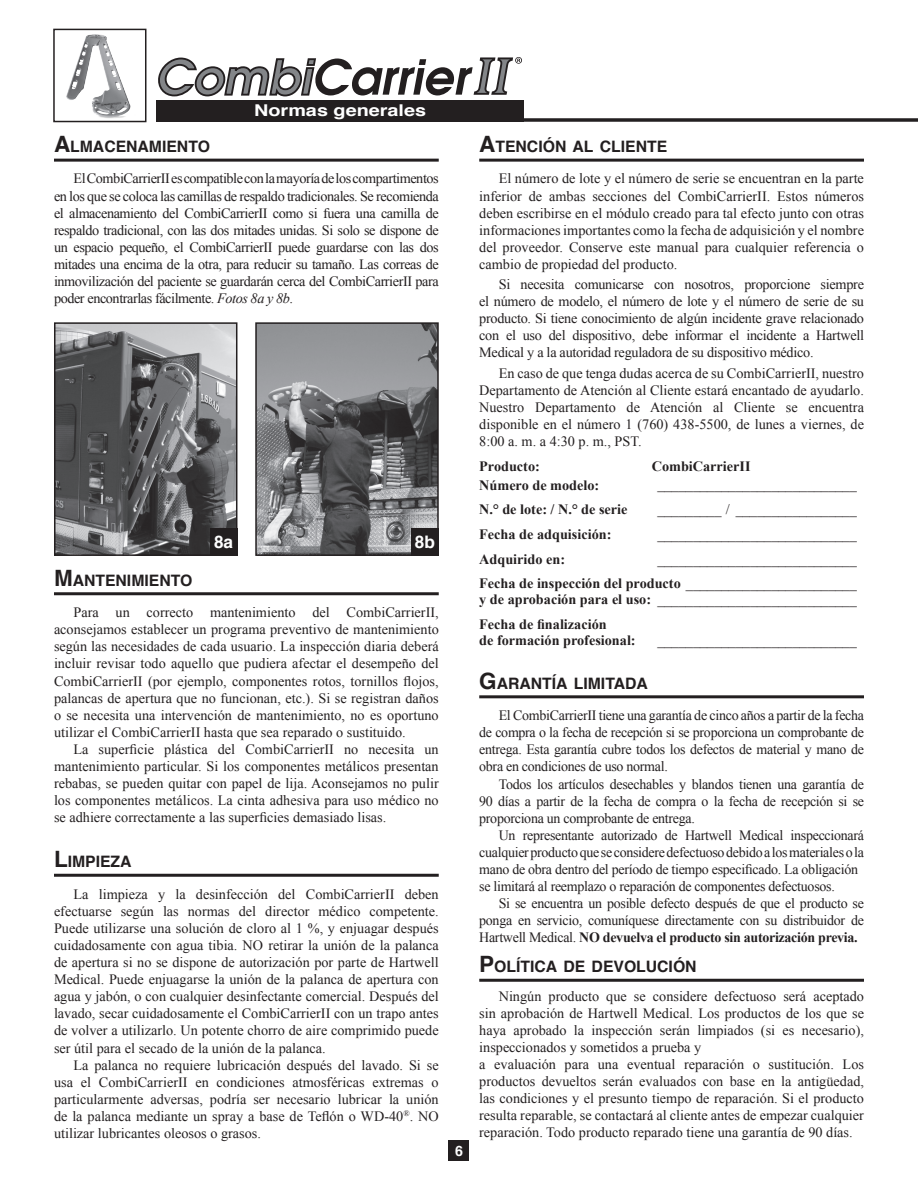
<style>
.page{position:relative;width:918px;height:1188px;background:#fff}
.page>*{position:absolute;margin:0;border:0;box-sizing:border-box;transform-origin:0 0}
.t1{font:700 17.25px "Helvetica";color:#fff}
.t2{font:700 16.2px "Helvetica";color:#fff;scale:1.22 1}
.t3{font:700 15.75px "Helvetica";color:#231f20}
.t4{font:14.25px/17.1px "Times New Roman";letter-spacing:-.02em;color:#231f20;text-align:justify}
.t5{font:700 14.25px "Times New Roman";color:#231f20}
.t6{font:700 14.25px "Helvetica";color:#fff}
.s1{font-size:22.5px}
.s2{font-style:italic}
.s3{font-weight:400}
.s4{font-weight:700}
</style>
<div class="page">
<div style="left:449px;top:1141px;width:20px;height:20px;background:#231f20"></div>
<img style="left:66px;top:34px;width:65px;height:84px">
<div style="left:53px;top:29px;width:93px;height:93px;border:2px solid #231f20"></div>
<svg style="left:158px;top:57px;width:364px;height:40px"></svg>
<svg style="left:156px;top:118px;width:762px;height:4px;fill:#231f20"></svg>
<hr style="left:54px;top:159px;width:385px;height:3px;background:#231f20">
<hr style="left:479px;top:695px;width:385px;height:3px;background:#231f20">
<hr style="left:479px;top:979px;width:385px;height:3px;background:#231f20">
<hr style="left:479px;top:159px;width:385px;height:3px;background:#231f20">
<hr style="left:54px;top:592px;width:385px;height:3px;background:#231f20">
<hr style="left:54px;top:874px;width:385px;height:3px;background:#231f20">
<img style="left:258px;top:325px;width:178px;height:228px">
<div style="left:255px;top:322px;width:184px;height:234px;border:2px solid #231f20"></div>
<div style="left:411px;top:528px;width:28px;height:28px;background:#231f20"></div>
<img style="left:57px;top:325px;width:177px;height:228px">
<div style="left:54px;top:322px;width:183px;height:234px;border:2px solid #231f20"></div>
<div style="left:210px;top:528px;width:27px;height:28px;background:#231f20"></div>
<div style="left:157px;top:100px;width:367px;height:22px;background:#231f20"></div>
<p class="t3" style="left:54px;top:134px;width:157px"><span class="s1">A</span>LMACENAMIENTO</p>
<p class="t2" style="left:254px;top:98px;width:142px">Normas generales</p>
<p class="t4" style="left:54px;top:170px;width:386px;text-indent:19px">El CombiCarrierII es compatible con la mayoría de los compartimentos en los que se coloca las camillas de respaldo tradicionales. Se recomienda el almacenamiento del CombiCarrierII como si fuera una camilla de respaldo tradicional, con las dos mitades unidas. Si solo se dispone de un espacio pequeño, el CombiCarrierII puede guardarse con las dos mitades una encima de la otra, para reducir su tamaño. Las correas de inmovilización del paciente se guardarán cerca del CombiCarrierII para poder encontrarlas fácilmente. <span class="s2">Fotos 8a y 8b</span>.</p>
<p class="t3" style="left:54px;top:567px;width:140px"><span class="s1">M</span>ANTENIMIENTO</p>
<p class="t1" style="left:214px;top:528px;width:21px">8a</p>
<p class="t1" style="left:415px;top:528px;width:22px">8b</p>
<p class="t4" style="left:54px;top:604px;width:386px;text-indent:19px">Para un correcto mantenimiento del CombiCarrierII, aconsejamos establecer un programa preventivo de mantenimiento según las necesidades de cada usuario. La inspección diaria deberá incluir revisar todo aquello que pudiera afectar el desempeño del CombiCarrierII (por ejemplo, componentes rotos, tornillos flojos, palancas de apertura que no funcionan, etc.). Si se registran daños o se necesita una intervención de mantenimiento, no es oportuno utilizar el CombiCarrierII hasta que sea reparado o sustituido.</p>
<p class="t4" style="left:54px;top:740px;width:386px;text-indent:19px">La superficie plástica del CombiCarrierII no necesita un mantenimiento particular. Si los componentes metálicos presentan rebabas, se pueden quitar con papel de lija. Aconsejamos no pulir los componentes metálicos. La cinta adhesiva para uso médico no se adhiere correctamente a las superficies demasiado lisas.</p>
<p class="t3" style="left:54px;top:849px;width:79px"><span class="s1">L</span>IMPIEZA</p>
<p class="t4" style="left:54px;top:885px;width:386px;text-indent:19px">La limpieza y la desinfección del CombiCarrierII deben efectuarse según las normas del director médico competente.<br>Puede utilizarse una solución de cloro al 1 %, y enjuagar después cuidadosamente con agua tibia. NO retirar la unión de la palanca de apertura si no se dispone de autorización por parte de Hartwell Medical. Puede enjuagarse la unión de la palanca de apertura con agua y jabón, o con cualquier desinfectante comercial. Después del lavado, secar cuidadosamente el CombiCarrierII con un trapo antes de volver a utilizarlo. Un potente chorro de aire comprimido puede ser útil para el secado de la unión de la palanca.</p>
<p class="t4" style="left:54px;top:1056px;width:386px;text-indent:19px">La palanca no requiere lubricación después del lavado. Si se usa el CombiCarrierII en condiciones atmosféricas extremas o particularmente adversas, podría ser necesario lubricar la unión de la palanca mediante un spray a base de Teflón o WD-40<sup>®</sup>. NO utilizar lubricantes oleosos o grasos.</p>
<p class="t6" style="left:455px;top:1140px;width:9px">6</p>
<p class="t3" style="left:479px;top:134px;width:189px"><span class="s1">A</span>TENCIÓN AL CLIENTE</p>
<p class="t4" style="left:479px;top:170px;width:386px;text-indent:19px">El número de lote y el número de serie se encuentran en la parte inferior de ambas secciones del CombiCarrierII. Estos números deben escribirse en el módulo creado para tal efecto junto con otras informaciones importantes como la fecha de adquisición y el nombre del proveedor. Conserve este manual para cualquier referencia o cambio de propiedad del producto.</p>
<p class="t4" style="left:479px;top:276px;width:386px;text-indent:19px">Si necesita comunicarse con nosotros, proporcione siempre el número de modelo, el número de lote y el número de serie de su producto. Si tiene conocimiento de algún incidente grave relacionado con el uso del dispositivo, debe informar el incidente a Hartwell Medical y a la autoridad reguladora de su dispositivo médico.</p>
<p class="t4" style="left:479px;top:364px;width:386px;text-indent:19px">En caso de que tenga dudas acerca de su CombiCarrierII, nuestro Departamento de Atención al Cliente estará encantado de ayudarlo.<br>Nuestro Departamento de Atención al Cliente se encuentra disponible en el número 1 (760) 438-5500, de lunes a viernes, de 8:00 a. m. a 4:30 p. m., PST.</p>
<p class="t5" style="left:479px;top:456px;width:62px">Producto:</p>
<p class="t5" style="left:652px;top:456px;width:100px">CombiCarrierII</p>
<p class="t5" style="left:479px;top:475px;width:122px">Número de modelo:</p>
<p class="t4" style="left:657px;top:476px;width:201px">____________________________</p>
<p class="t5" style="left:479px;top:500px;width:150px">N.° de lote: / N.° de serie</p>
<p class="t4" style="left:657px;top:501px;width:201px">_________ / _________________</p>
<p class="t5" style="left:479px;top:524px;width:134px">Fecha de adquisición:</p>
<p class="t4" style="left:657px;top:525px;width:201px">____________________________</p>
<p class="t5" style="left:479px;top:549px;width:87px">Adquirido en:</p>
<p class="t4" style="left:657px;top:550px;width:201px">____________________________</p>
<p class="t5" style="left:479px;top:574px;width:379px">Fecha de inspección del producto <span class="s3">________________________</span></p>
<p class="t4" style="left:479px;top:591px;width:379px"><span class="s4">y de aprobación para el uso:</span> ____________________________</p>
<p class="t5" style="left:479px;top:614px;width:129px">Fecha de finalización</p>
<p class="t5" style="left:479px;top:630px;width:158px">de formación profesional:</p>
<p class="t4" style="left:657px;top:631px;width:201px">____________________________</p>
<p class="t3" style="left:479px;top:670px;width:170px"><span class="s1">G</span>ARANTÍA LIMITADA</p>
<p class="t4" style="left:479px;top:707px;width:386px;text-indent:19px">El CombiCarrierII tiene una garantía de cinco años a partir de la fecha de compra o la fecha de recepción si se proporciona un comprobante de entrega. Esta garantía cubre todos los defectos de material y mano de obra en condiciones de uso normal.</p>
<p class="t4" style="left:479px;top:775px;width:386px;text-indent:19px">Todos los artículos desechables y blandos tienen una garantía de 90 días a partir de la fecha de compra o la fecha de recepción si se proporciona un comprobante de entrega.</p>
<p class="t4" style="left:479px;top:826px;width:386px;text-align:left;text-indent:19px">Un representante autorizado de Hartwell Medical inspeccionará cualquier producto que se considere defectuoso debido a los materiales o la mano de obra dentro del período de tiempo especificado. La obligación se limitará al reemplazo o reparación de componentes defectuosos.</p>
<p class="t4" style="left:479px;top:895px;width:386px;text-indent:20px">Si se encuentra un posible defecto después de que el producto se ponga en servicio, comuníquese directamente con su distribuidor de Hartwell Medical. <span class="s4">NO devuelva el producto sin autorización previa.</span></p>
<p class="t3" style="left:479px;top:954px;width:219px"><span class="s1">P</span>OLÍTICA DE DEVOLUCIÓN</p>
<p class="t4" style="left:479px;top:987px;width:386px;text-indent:19px">Ningún producto que se considere defectuoso será aceptado sin aprobación de Hartwell Medical. Los productos de los que se haya aprobado la inspección serán limpiados (si es necesario), inspeccionados y sometidos a prueba y</p>
<p class="t4" style="left:479px;top:1055px;width:386px">a evaluación para una eventual reparación o sustitución. Los productos devueltos serán evaluados con base en la antigüedad, las condiciones y el presunto tiempo de reparación. Si el producto resulta reparable, se contactará al cliente antes de empezar cualquier reparación. Todo producto reparado tiene una garantía de 90 días.</p>
</div>
